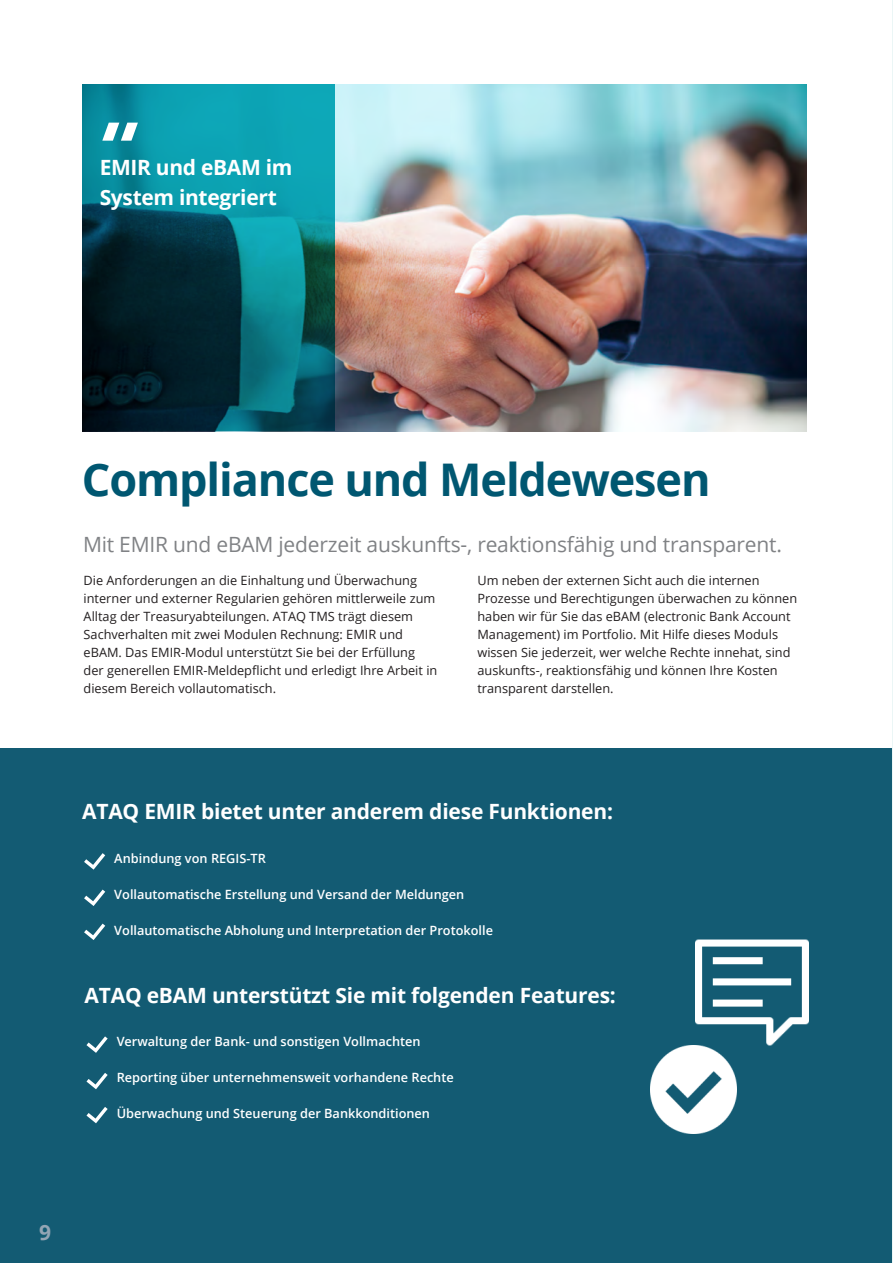
<style>
.page{position:relative;width:893px;height:1263px;background:#fff}
.page>*{position:absolute;margin:0;border:0;box-sizing:border-box;transform-origin:0 0}
.Heading_1{font:700 45px "Open Sans";letter-spacing:-.025em;color:#005771}
.Intro_text{font:700 21px "Open Sans";letter-spacing:-.01em;color:#fff}
.Intro_text-2{font:21px "Open Sans";letter-spacing:-.01em;color:#808285}
.Heading_3{font:700 21px/30px "Open Sans";letter-spacing:-.015em;color:#fff}
.Heading_2{font:700 21px "Open Sans";color:#93a5b4}
.Text{font:12.75px "Open Sans";color:#231f20}
.Text-2{font:600 12.75px "Open Sans";color:#fff}
</style>
<div class="page">
<div style="left:0;top:747px;width:893px;height:515px;background:#135b73"></div>
<img style="left:82px;top:84px;width:725px;height:347px">
<svg style="left:83px;top:84px;width:252px;height:347px;background:#076470"></svg>
<svg style="left:102px;top:123px;width:36px;height:18px"></svg>
<svg style="left:84px;top:853px;width:21px;height:16px"></svg>
<svg style="left:84px;top:889px;width:21px;height:17px"></svg>
<svg style="left:84px;top:923px;width:21px;height:17px"></svg>
<img style="left:696px;top:939px;width:112px;height:107px">
<svg style="left:86px;top:1036px;width:22px;height:16px"></svg>
<svg style="left:86px;top:1073px;width:22px;height:16px"></svg>
<svg style="left:86px;top:1107px;width:22px;height:16px"></svg>
<img style="left:651px;top:1045px;width:86px;height:88px">
<hr style="left:892px;top:0;width:1px;height:1262px;background:#ebf6f6">
<p class="Heading_3" style="left:100px;top:152px;width:194px">EMIR und eBAM im<br>System integriert</p>
<p class="Heading_1" style="left:82px;top:448px;width:630px">Compliance und Meldewesen</p>
<p class="Intro_text-2" style="left:83px;top:530px;width:700px">Mit EMIR und eBAM jederzeit auskunfts-, reaktionsfähig und transparent.</p>
<p class="Text" style="left:477px;top:571px;width:284px">Um neben der externen Sicht auch die internen</p>
<p class="Text" style="left:477px;top:589px;width:321px">Prozesse und Berechtigungen überwachen zu können</p>
<p class="Text" style="left:477px;top:607px;width:315px">haben wir für Sie das eBAM (electronic Bank Account</p>
<p class="Text" style="left:477px;top:625px;width:302px">Management) im Portfolio. Mit Hilfe dieses Moduls</p>
<p class="Text" style="left:477px;top:643px;width:315px">wissen Sie jederzeit, wer welche Rechte innehat, sind</p>
<p class="Text" style="left:477px;top:661px;width:302px">auskunfts-, reaktionsfähig und können Ihre Kosten</p>
<p class="Text" style="left:477px;top:679px;width:138px">transparent darstellen.</p>
<p class="Text" style="left:84px;top:571px;width:335px">Die Anforderungen an die Einhaltung und Überwachung</p>
<p class="Text" style="left:84px;top:589px;width:353px">interner und externer Regularien gehören mittlerweile zum</p>
<p class="Text" style="left:84px;top:607px;width:331px">Alltag der Treasuryabteilungen. ATAQ TMS trägt diesem</p>
<p class="Text" style="left:84px;top:625px;width:321px">Sachverhalten mit zwei Modulen Rechnung: EMIR und</p>
<p class="Text" style="left:84px;top:643px;width:333px">eBAM. Das EMIR-Modul unterstützt Sie bei der Erfüllung</p>
<p class="Text" style="left:84px;top:661px;width:355px">der generellen EMIR-Meldepflicht und erledigt Ihre Arbeit in</p>
<p class="Text" style="left:84px;top:679px;width:194px">diesem Bereich vollautomatisch.</p>
<p class="Intro_text" style="left:82px;top:796px;width:532px">ATAQ EMIR bietet unter anderem diese Funktionen:</p>
<p class="Text-2" style="left:114px;top:849px;width:153px">Anbindung von REGIS-TR</p>
<p class="Text-2" style="left:114px;top:885px;width:352px">Vollautomatische Erstellung und Versand der Meldungen</p>
<p class="Text-2" style="left:114px;top:921px;width:380px">Vollautomatische Abholung und Interpretation der Protokolle</p>
<p class="Intro_text" style="left:85px;top:979px;width:533px">ATAQ eBAM unterstützt Sie mit folgenden Features:</p>
<p class="Text-2" style="left:117px;top:1032px;width:305px">Verwaltung der Bank- und sonstigen Vollmachten</p>
<p class="Text-2" style="left:117px;top:1068px;width:339px">Reporting über unternehmensweit vorhandene Rechte</p>
<p class="Text-2" style="left:117px;top:1104px;width:315px">Überwachung und Steuerung der Bankkonditionen</p>
<p class="Heading_2" style="left:39px;top:1216px;width:13px">9</p>
</div>
